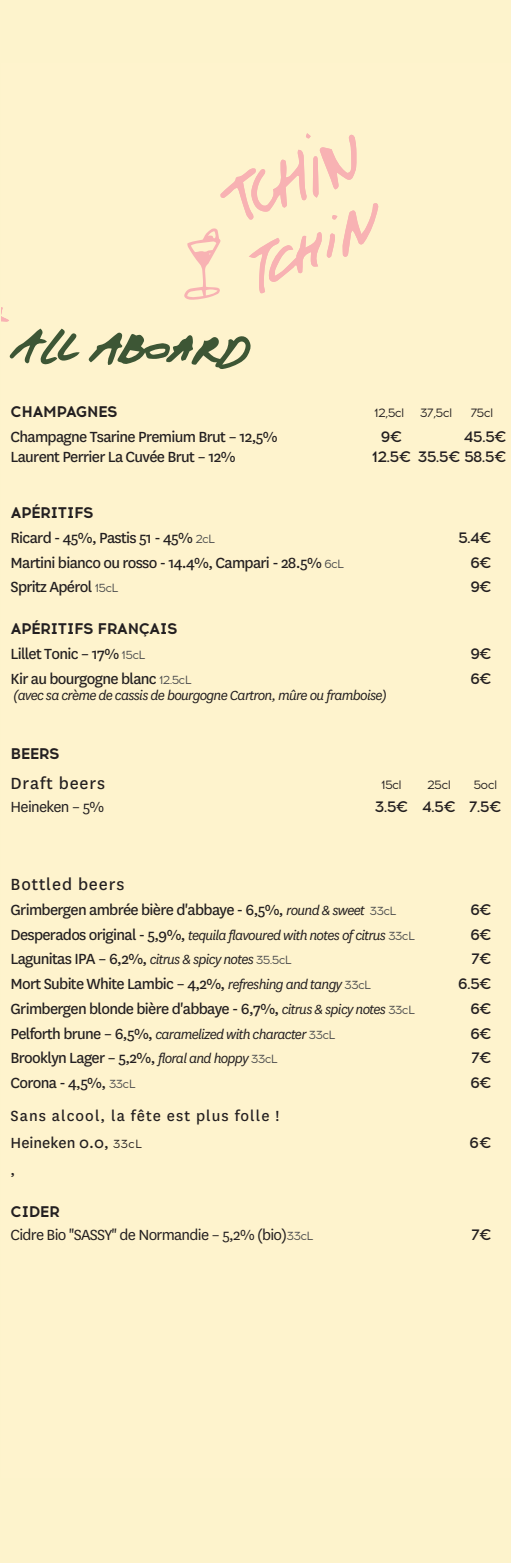
<style>
.page{position:relative;width:511px;height:1563px;background:#fdf3cc}
.page>*{position:absolute;margin:0;border:0;box-sizing:border-box;transform-origin:0 0}
.t1{font:18.9px "National";letter-spacing:.045em;color:#231f20}
.t2{font:17.15px "National";letter-spacing:-.04em;color:#231f20}
.t3{font:17.15px "National";letter-spacing:-.04em;color:#231f20}
.t4{font:17.15px/27.1px "National";letter-spacing:.06em;color:#231f20}
.t5{font:italic 15.4px "National";letter-spacing:-.045em;color:#231f20}
.t6{font:500 15.4px "Acrom";letter-spacing:-.045em;color:#231f20}
.t7{font:700 15.4px "Acrom";letter-spacing:-.035em;color:#231f20}
.t8{font:12.25px "Acrom";letter-spacing:-.055em;color:#231f20}
.s1{font-family:"Acrom";font-size:11.9px;color:#4b4c4d}
.s2{font-style:italic;font-size:15.4px}
.s3{font-style:normal;font-size:17.15px}
.s4{font-family:"Acrom";font-style:normal;font-size:11.9px;color:#4b4c4d}
.s5{font-family:"Acrom";font-size:11.9px}
</style>
<div class="page">
<svg style="left:184px;top:133px;width:194px;height:167px"></svg>
<svg style="left:88px;top:332px;width:163px;height:37px"></svg>
<svg style="left:1px;top:307px;width:79px;height:58px"></svg>
<p class="t7" style="left:11px;top:401px;width:108px">CHAMPAGNES</p>
<p class="t8" style="left:374px;top:405px;width:32px">12,5cl</p>
<p class="t8" style="left:420px;top:405px;width:34px">37,5cl</p>
<p class="t8" style="left:471px;top:405px;width:24px">75cl</p>
<p class="t2" style="left:11px;top:425px;width:268px">Champagne Tsarine Premium Brut – 12,5%</p>
<p class="t6" style="left:381px;top:426px;width:23px">9€</p>
<p class="t6" style="left:464px;top:426px;width:44px">45.5€</p>
<p class="t2" style="left:11px;top:445px;width:226px">Laurent Perrier La Cuvée Brut – 12%</p>
<p class="t6" style="left:372px;top:446px;width:136px">12.5€ 35.5€ 58.5€</p>
<p class="t7" style="left:11px;top:502px;width:85px">APÉRITIFS</p>
<p class="t2" style="left:11px;top:526px;width:206px">Ricard - 45%, Pastis 51 - 45% <span class="s1">2cL</span></p>
<p class="t6" style="left:458px;top:527px;width:35px">5.4€</p>
<p class="t2" style="left:11px;top:551px;width:335px">Martini bianco ou rosso - 14.4%, Campari - 28.5% <span class="s1">6cL</span></p>
<p class="t6" style="left:470px;top:552px;width:23px">6€</p>
<p class="t2" style="left:11px;top:576px;width:110px">Spritz Apérol <span class="s1">15cL</span></p>
<p class="t6" style="left:470px;top:576px;width:23px">9€</p>
<p class="t7" style="left:11px;top:618px;width:169px">APÉRITIFS FRANÇAIS</p>
<p class="t2" style="left:11px;top:642px;width:136px">Lillet Tonic – 17% <span class="s1">15cL</span></p>
<p class="t6" style="left:470px;top:643px;width:23px">9€</p>
<p class="t2" style="left:11px;top:667px;width:183px">Kir au bourgogne blanc <span class="s1">12.5cL</span></p>
<p class="t6" style="left:470px;top:668px;width:23px">6€</p>
<p class="t5" style="left:13px;top:685px;width:375px">(avec sa crème de cassis de bourgogne Cartron, mûre ou framboise)</p>
<p class="t7" style="left:11px;top:743px;width:51px">BEERS</p>
<p class="t1" style="left:11px;top:770px;width:96px">Draft beers</p>
<p class="t8" style="left:381px;top:776px;width:22px">15cl</p>
<p class="t8" style="left:427px;top:776px;width:25px">25cl</p>
<p class="t8" style="left:473px;top:776px;width:25px">5ocl</p>
<p class="t3" style="left:11px;top:795px;width:95px">Heineken – 5%</p>
<p class="t6" style="left:374px;top:796px;width:129px">3.5€ 4.5€ 7.5€</p>
<p class="t1" style="left:11px;top:872px;width:115px">Bottled beers</p>
<p class="t2" style="left:11px;top:898px;width:388px">Grimbergen ambrée bière d'abbaye - 6,5%, <span class="s2">round &amp; sweet</span> <span class="s1">33cL</span></p>
<p class="t6" style="left:470px;top:899px;width:23px">6€</p>
<p class="t5" style="left:11px;top:925px;width:406px"><span class="s3">Desperados original - 5,9%,</span> tequila flavoured with notes of citrus <span class="s4">33cL</span></p>
<p class="t6" style="left:470px;top:924px;width:23px">6€</p>
<p class="t2" style="left:11px;top:948px;width:283px">Lagunitas IPA – 6,2%, <span class="s2">citrus &amp; spicy notes</span> <span class="s1">35.5cL</span></p>
<p class="t6" style="left:471px;top:948px;width:22px">7€</p>
<p class="t2" style="left:11px;top:972px;width:362px">Mort Subite White Lambic – 4,2%, <span class="s2">refreshing and tangy</span> <span class="s1">33cL</span></p>
<p class="t6" style="left:458px;top:973px;width:35px">6.5€</p>
<p class="t2" style="left:11px;top:997px;width:406px">Grimbergen blonde bière d'abbaye - 6,7%, <span class="s2">citrus &amp; spicy notes</span> <span class="s1">33cL</span></p>
<p class="t6" style="left:470px;top:998px;width:23px">6€</p>
<p class="t5" style="left:11px;top:1024px;width:326px"><span class="s3">Pelforth brune – 6,5%,</span> caramelized with character <span class="s4">33cL</span></p>
<p class="t6" style="left:470px;top:1023px;width:23px">6€</p>
<p class="t2" style="left:11px;top:1046px;width:269px">Brooklyn Lager – 5,2%, <span class="s2">floral and hoppy</span> <span class="s1">33cL</span></p>
<p class="t6" style="left:471px;top:1047px;width:22px">7€</p>
<p class="t2" style="left:11px;top:1071px;width:127px">Corona - 4,5%, <span class="s1">33cL</span></p>
<p class="t6" style="left:470px;top:1072px;width:23px">6€</p>
<p class="t4" style="left:11px;top:1101px;width:270px">Sans alcool, la fête est plus folle !<br>Heineken 0.0, <span class="s5">33cL</span></p>
<p class="t6" style="left:470px;top:1132px;width:24px">6€</p>
<p class="t2" style="left:11px;top:1158px;width:6px">,</p>
<p class="t7" style="left:11px;top:1200px;width:51px">CIDER</p>
<p class="t3" style="left:11px;top:1223px;width:305px">Cidre Bio "SASSY" de Normandie – 5,2% (bio)<span class="s1">33cL</span></p>
<p class="t6" style="left:471px;top:1224px;width:22px">7€</p>
</div>
